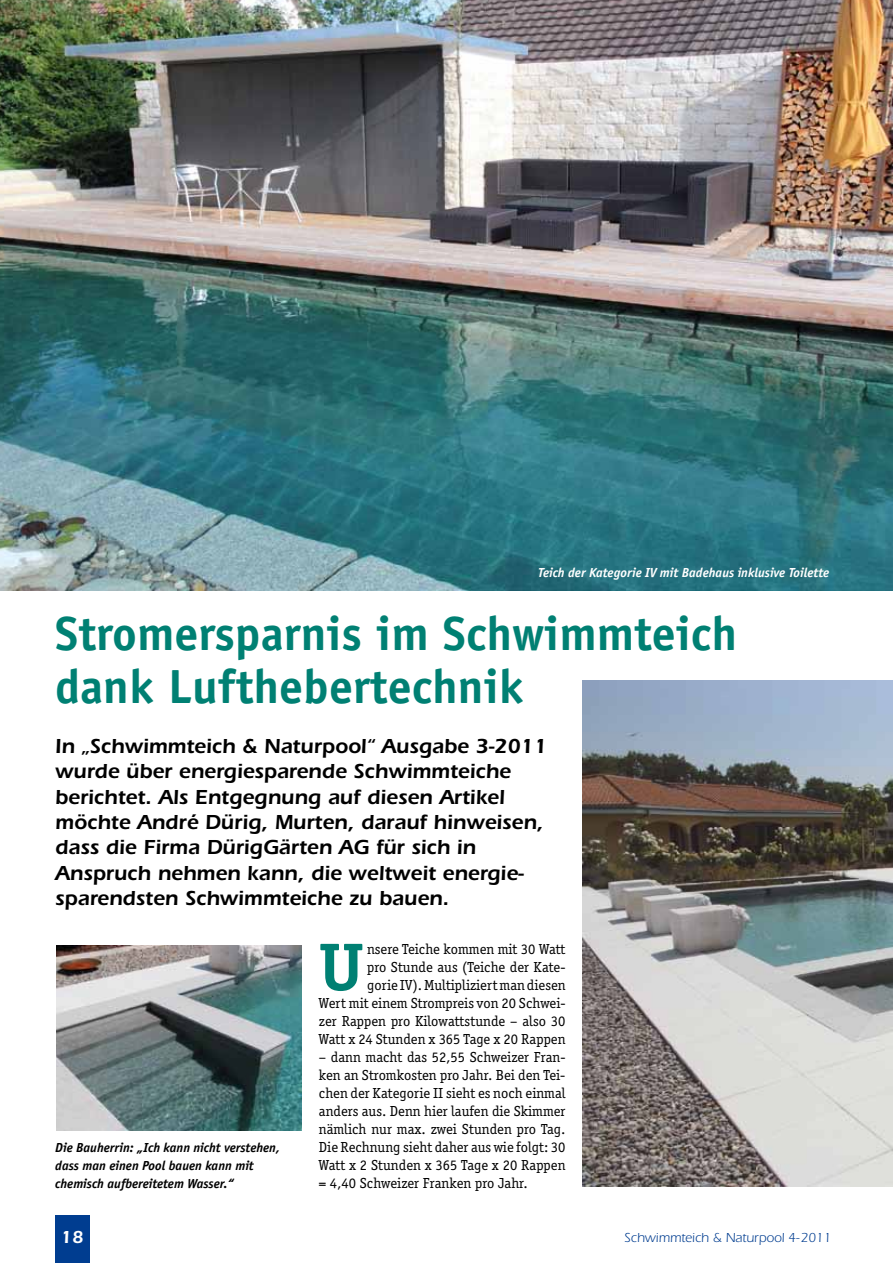
<style>
.page{position:relative;width:893px;height:1263px;background:#fff}
.page>*{position:absolute;margin:0;border:0;box-sizing:border-box;transform-origin:0 0}
.t1{font:700 69px "Officina Ser Itc T";color:#008073}
.t2{font:700 48px/52.5px "Officina Sans";color:#008073}
.t3{font:600 21px/25.5px "Itc Eras";color:#000}
.t4{font:600 18px "Itc Eras";color:#fff}
.t5{font:15px/18px "Officina Ser Itc T";color:#000;text-align:right}
.t6{font:italic 700 13.5px/18px "Officina San Itc T";color:#000}
.t7{font:italic 700 13.5px "Officina San Itc T";color:#fff}
.t8{font:13.5px "Itc Eras";color:#003d90}
</style>
<div class="page">
<img style="left:583px;top:680px;width:310px;height:506px">
<img style="left:0;top:0;width:893px;height:591px">
<div style="left:55px;top:1216px;width:34px;height:47px;background:#003d90"></div>
<img style="left:56px;top:946px;width:246px;height:185px">
<p class="t7" style="left:538px;top:564px;width:293px">Teich der Kategorie IV mit Badehaus inklusive Toilette</p>
<h2 class="t2" style="left:55px;top:607px;width:683px">Stromersparnis im Schwimmteich dank Lufthebertechnik</h2>
<p class="t3" style="left:55px;top:732px;width:494px">In „Schwimmteich &amp; Naturpool“ Ausgabe 3-2011 wurde über energiesparende Schwimmteiche berichtet. Als Entgegnung auf diesen Artikel möchte André Dürig, Murten, darauf hinweisen, dass die Firma DürigGärten AG für sich in Anspruch nehmen kann, die weltweit energie - sparendsten Schwimmteiche zu bauen.</p>
<p class="t6" style="left:55px;top:1138px;width:226px">Die Bauherrin: „Ich kann nicht verstehen, dass man einen Pool bauen kann mit chemisch aufbereitetem Wasser.“</p>
<p class="t5" style="left:319px;top:940px;width:248px">nsere Teiche kommen mit 30 Watt<br>pro Stunde aus (Teiche der Kate-<br>gorie IV). Multipliziert man diesen<br>Wert mit einem Strompreis von 20 Schwei&shy;zer Rappen pro Kilowattstunde – also 30<br>Watt x 24 Stunden x 365 Tage x 20 Rappen</p>
<p class="t5" style="left:319px;top:1048px;width:248px;text-align:justify">– dann macht das 52,55 Schweizer Fran&shy;ken an Stromkosten pro Jahr. Bei den Tei&shy;chen der Kategorie II sieht es noch einmal anders aus. Denn hier laufen die Skimmer nämlich nur max. zwei Stunden pro Tag.<br>Die Rechnung sieht daher aus wie folgt: 30<br>Watt x 2 Stunden x 365 Tage x 20 Rappen = 4,40 Schweizer Franken pro Jahr.</p>
<h1 class="t1" style="left:319px;top:926px;width:46px">U</h1>
<p class="t4" style="left:61px;top:1226px;width:24px">18</p>
<p class="t8" style="left:625px;top:1230px;width:208px">Schwimmteich &amp; Naturpool 4-2011</p>
</div>
